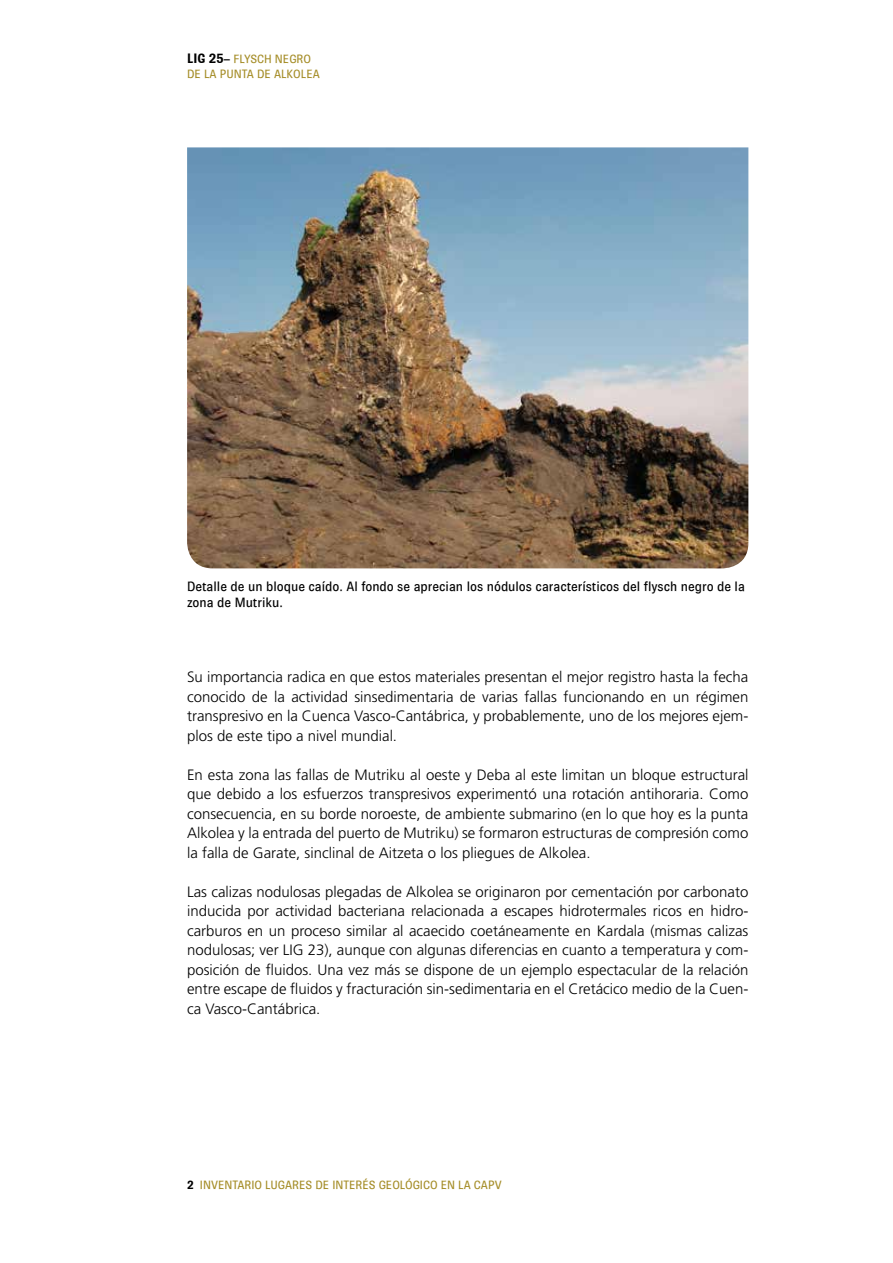
<style>
.page{position:relative;width:893px;height:1263px;background:#fff}
.page>*{position:absolute;margin:0;border:0;box-sizing:border-box;transform-origin:0 0}
.t1{font:300 15px/19.5px "Frutiger";color:#000;text-align:justify}
.t2{font:13.5px/16.5px "Brown";color:#000}
.t3{font:12px/15px "Brown";color:#a58d28}
.s1{font-weight:700;font-size:13.5px;color:#000}
.s2{color:#000}
.s3{font-weight:700;color:#000}
</style>
<div class="page">
<img style="left:187px;top:147px;width:561px;height:421px">
<p class="t3" style="left:187px;top:52px;width:134px"><span class="s1">LIG 25</span><span class="s2">–</span> Flysch negro de la punta de Alkolea</p>
<p class="t2" style="left:187px;top:577px;width:559px">Detalle de un bloque caído. Al fondo se aprecian los nódulos característicos del flysch negro de la zona de Mutriku.</p>
<p class="t1" style="left:187px;top:667px;width:563px">Su importancia radica en que estos materiales presentan el mejor registro hasta la fecha conocido de la actividad sinsedimentaria de varias fallas funcionando en un régimen transpresivo en la Cuenca Vasco-Cantábrica, y probablemente, uno de los mejores ejem&shy;plos de este tipo a nivel mundial.</p>
<p class="t1" style="left:187px;top:765px;width:563px">En esta zona las fallas de Mutriku al oeste y Deba al este limitan un bloque estructural que debido a los esfuerzos transpresivos experimentó una rotación antihoraria. Como consecuencia, en su borde noroeste, de ambiente submarino (en lo que hoy es la punta Alkolea y la entrada del puerto de Mutriku) se formaron estructuras de compresión como la falla de Garate, sinclinal de Aitzeta o los pliegues de Alkolea.</p>
<p class="t1" style="left:187px;top:882px;width:563px">Las calizas nodulosas plegadas de Alkolea se originaron por cementación por carbonato inducida por actividad bacteriana relacionada a escapes hidrotermales ricos en hidro&shy;carburos en un proceso similar al acaecido coetáneamente en Kardala (mismas calizas nodulosas; ver LIG 23), aunque con algunas diferencias en cuanto a temperatura y com&shy;posición de fluidos. Una vez más se dispone de un ejemplo espectacular de la relación entre escape de fluidos y fracturación sin-sedimentaria en el Cretácico medio de la Cuen&shy;ca Vasco-Cantábrica.</p>
<p class="t3" style="left:187px;top:1177px;width:316px"><span class="s3">2</span> INVENTARIO LUGARES DE INTERÉS GEOLÓGICO EN LA CAPV</p>
</div>
